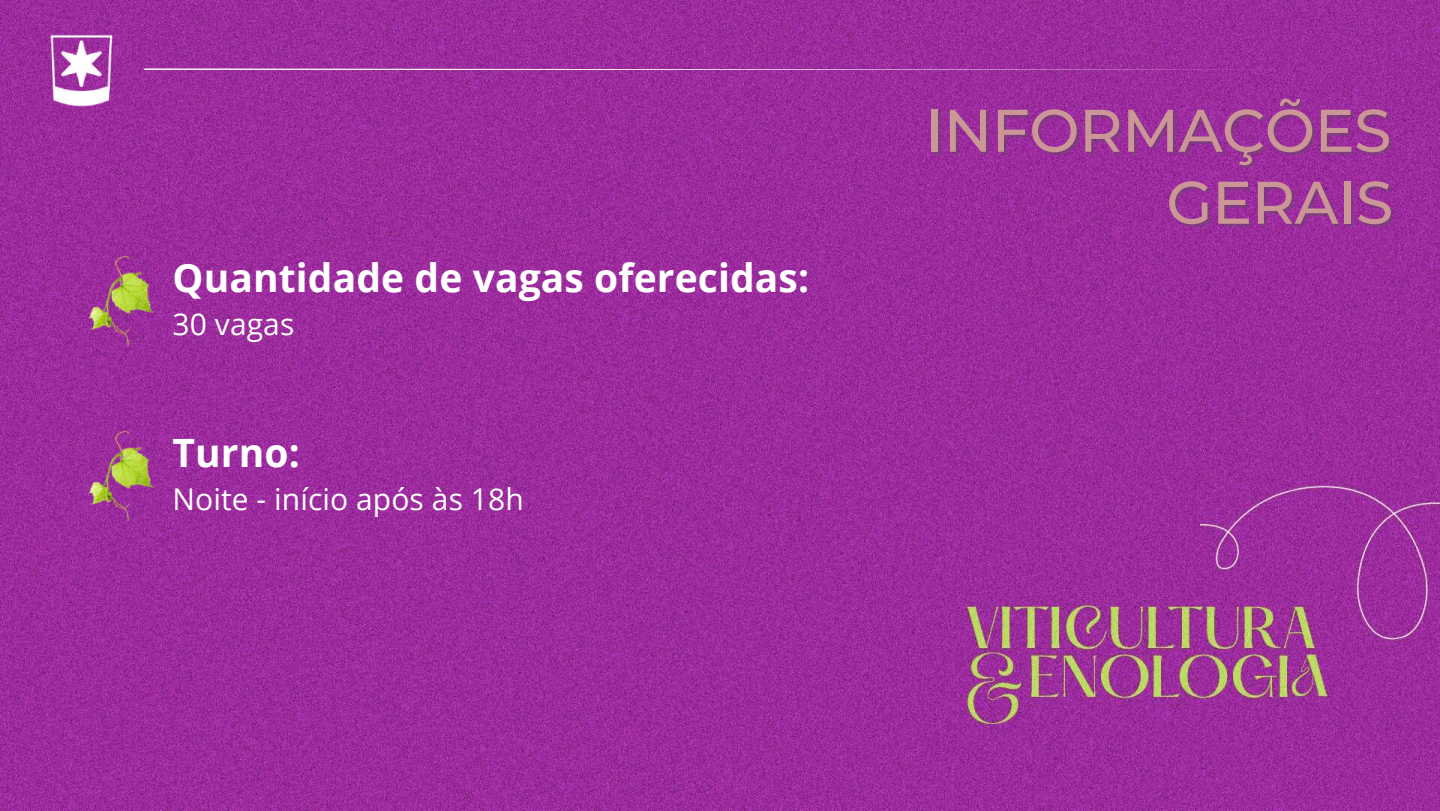
<style>
.page{position:relative;width:1440px;height:811px;background:#fff}
.page>*{position:absolute;margin:0;border:0;box-sizing:border-box;transform-origin:0 0}
.t1{font:500 60px/71.8px "Montserrat";letter-spacing:-.01em;color:#cb9696;text-align:right}
.t2{font:700 39px "Open Sans";letter-spacing:.005em;color:#fff}
.t3{font:30px "Open Sans";letter-spacing:.005em;color:#fff}
</style>
<div class="page">
<img style="left:0;top:0;width:1440px;height:810px">
<svg style="left:144px;top:68px;width:1152px;height:2px;background:#c07ac1"></svg>
<img style="left:32px;top:24px;width:86px;height:84px">
<img style="left:82px;top:254px;width:71px;height:92px">
<img style="left:82px;top:429px;width:71px;height:92px">
<p class="t2" style="left:173px;top:250px;width:638px">Quantidade de vagas oferecidas:</p>
<p class="t3" style="left:173px;top:303px;width:123px">30 vagas</p>
<p class="t2" style="left:173px;top:424px;width:129px">Turno:</p>
<p class="t3" style="left:173px;top:477px;width:353px">Noite - início após às 18h</p>
<h1 class="t1" style="left:926px;top:94px;width:469px">INFORMAÇÕES<br>GERAIS</h1>
</div>
